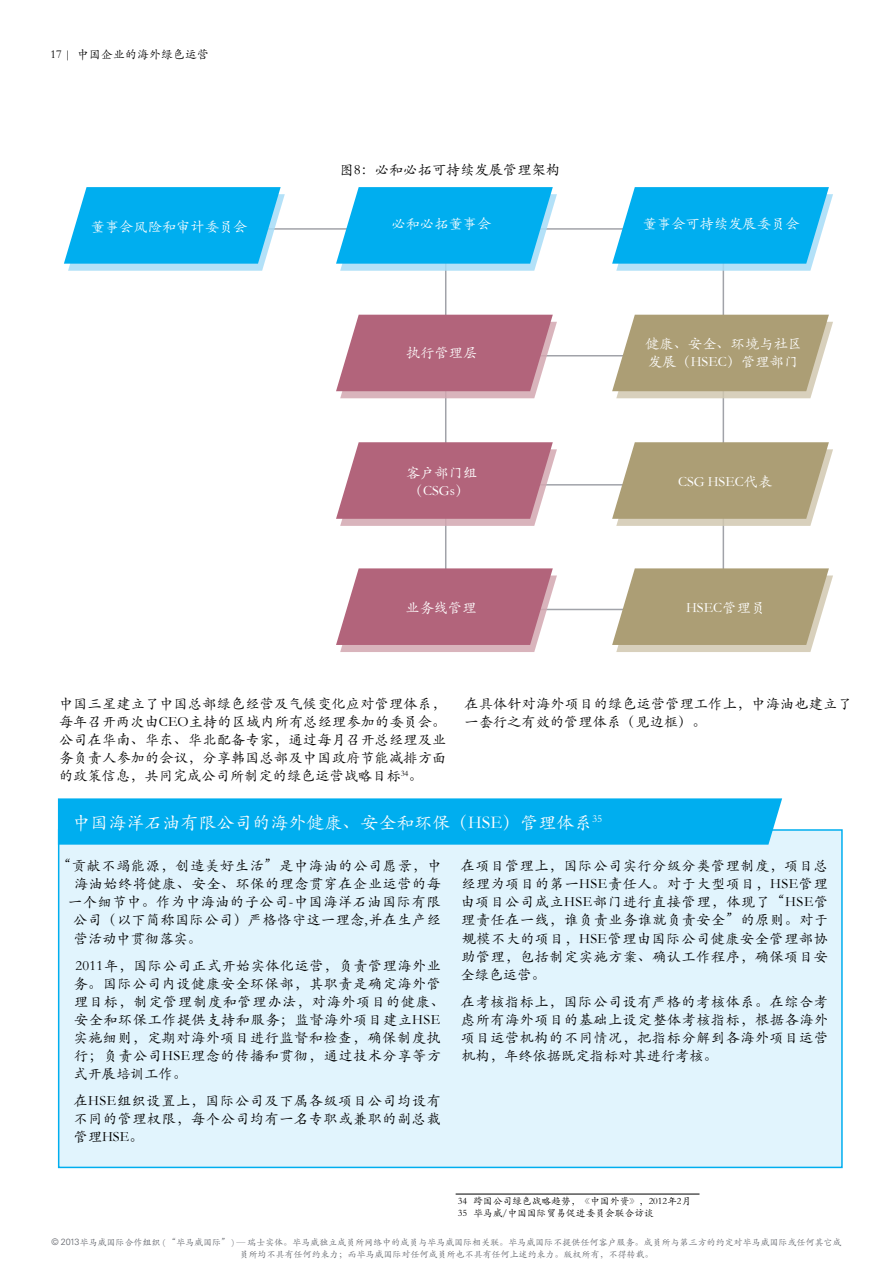
<style>
.page{position:relative;width:893px;height:1263px;background:#fff}
.page>*{position:absolute;margin:0;border:0;box-sizing:border-box;transform-origin:0 0}
.Bodycopy_9_5pt{font:18px "ST Kaiti";color:#fff}
.Bodycopy_9_5pt-2{font:14.25px/18px "ST Kaiti";letter-spacing:.03em;color:#000;text-align:justify}
.Bodycopy_9_5pt-3{font:14.25px/18px "ST Kaiti";color:#fff}
.Bodycopy_9_5pt-4{font:14.25px/18px "ST Kaiti";letter-spacing:.005em;color:#000}
.Bodycopy_9_5pt-5{font:14.25px "ST Kaiti";color:#000}
.t1{font:12px "ST Kaiti";color:#000}
.Captions_7pt_Black_R{font:9.75px "ST Kaiti";color:#000}
.t2{font:9px/12px "ST Kaiti";color:#5e6168;text-align:center}
.s1{font-family:"Univers LT Std";font-weight:300}
</style>
<div class="page">
<hr style="left:510px;top:355px;width:142px;height:1px;background:#a1a3a9">
<hr style="left:510px;top:484px;width:142px;height:2px;background:#a1a3a9">
<hr style="left:510px;top:609px;width:142px;height:1px;background:#a1a3a9">
<hr style="left:723px;top:226px;width:1px;height:384px;background:#a1a3a9">
<hr style="left:265px;top:228px;width:384px;height:2px;background:#a1a3a9">
<hr style="left:445px;top:226px;width:1px;height:384px;background:#a1a3a9">
<svg style="left:64px;top:187px;width:221px;height:84px;background:#2bbbf1"></svg>
<svg style="left:336px;top:187px;width:221px;height:84px;background:#2bbbf1"></svg>
<svg style="left:336px;top:315px;width:221px;height:83px;background:#bd7a8e"></svg>
<svg style="left:336px;top:442px;width:221px;height:84px;background:#bd7b8e"></svg>
<svg style="left:336px;top:568px;width:221px;height:84px;background:#bd7b8e"></svg>
<svg style="left:612px;top:187px;width:221px;height:84px;background:#2bbbf1"></svg>
<svg style="left:612px;top:315px;width:221px;height:83px;background:#b8ac89"></svg>
<svg style="left:612px;top:442px;width:221px;height:84px;background:#b8ac89"></svg>
<svg style="left:612px;top:568px;width:221px;height:84px;background:#b8ac89"></svg>
<div style="left:59px;top:830px;width:783px;height:337px;background:#e1f4fd"></div>
<hr style="left:456px;top:1194px;width:243px;height:1px;background:#000">
<div style="left:57px;top:798px;width:725px;height:47px;background:#00aeef"></div>
<p class="t1" style="left:50px;top:47px;width:160px">17 | 中国企业的海外绿色运营</p>
<p class="Bodycopy_9_5pt-5" style="left:340px;top:160px;width:222px">图8：必和必拓可持续发展管理架构</p>
<p class="Bodycopy_9_5pt-3" style="left:90px;top:218px;width:158px">董事会风险和审计委员会</p>
<p class="Bodycopy_9_5pt-3" style="left:391px;top:215px;width:101px">必和必拓董事会</p>
<p class="Bodycopy_9_5pt-3" style="left:642px;top:215px;width:158px">董事会可持续发展委员会</p>
<p class="Bodycopy_9_5pt-3" style="left:406px;top:344px;width:73px">执行管理层</p>
<p class="Bodycopy_9_5pt-3" style="left:406px;top:464px;width:73px">客户部门组</p>
<p class="Bodycopy_9_5pt-3" style="left:409px;top:482px;width:62px">（CSGs）</p>
<p class="Bodycopy_9_5pt-3" style="left:645px;top:335px;width:158px">健康、安全、环境与社区发展（HSEC）管理部门</p>
<p class="Bodycopy_9_5pt-3" style="left:678px;top:473px;width:96px">CSG HSEC代表</p>
<p class="Bodycopy_9_5pt-3" style="left:405px;top:599px;width:73px">业务线管理</p>
<p class="Bodycopy_9_5pt-3" style="left:686px;top:599px;width:80px">HSEC管理员</p>
<p class="Bodycopy_9_5pt-2" style="left:59px;top:695px;width:389px">中国三星建立了中国总部绿色经营及气候变化应对管理体系，每年召开两次由CEO主持的区域内所有总经理参加的委员会。公司在华南、华东、华北配备专家，通过每月召开总经理及业务负责人参加的会议，分享韩国总部及中国政府节能减排方面的政策信息，共同完成公司所制定的绿色运营战略目标<sup>34</sup>。</p>
<p class="Bodycopy_9_5pt-4" style="left:464px;top:695px;width:389px">在具体针对海外项目的绿色运营管理工作上，中海油也建立了一套行之有效的管理体系（见边框）。</p>
<p class="Bodycopy_9_5pt" style="left:72px;top:811px;width:531px">中国海洋石油有限公司的海外健康、安全和环保（HSE）管理体系<sup>35</sup></p>
<p class="Bodycopy_9_5pt-2" style="left:57px;top:857px;width:386px">“贡献不竭能源，创造美好生活”是中海油的公司愿景，中</p>
<p class="Bodycopy_9_5pt-2" style="left:74px;top:875px;width:368px">海油始终将健康、安全、环保的理念贯穿在企业运营的每</p>
<p class="Bodycopy_9_5pt-2" style="left:68px;top:893px;width:374px">一个细节中。作为中海油的子公司-中国海洋石油国际有限</p>
<p class="Bodycopy_9_5pt-2" style="left:73px;top:911px;width:369px">公司（以下简称国际公司）严格恪守这一理念,并在生产经</p>
<p class="Bodycopy_9_5pt-5" style="left:74px;top:928px;width:130px">营活动中贯彻落实。</p>
<p class="Bodycopy_9_5pt-2" style="left:73px;top:956px;width:373px;text-align:left">2011年，国际公司正式开始实体化运营，负责管理海外业务。国际公司内设健康安全环保部，其职责是确定海外管理目标，制定管理制度和管理办法，对海外项目的健康、安全和环保工作提供支持和服务；监督海外项目建立HSE实施细则，定期对海外项目进行监督和检查，确保制度执行；负责公司HSE理念的传播和贯彻，通过技术分享等方式开展培训工作。</p>
<p class="Bodycopy_9_5pt-2" style="left:73px;top:1091px;width:369px">在HSE组织设置上，国际公司及下属各级项目公司均设有不同的管理权限，每个公司均有一名专职或兼职的副总裁管理HSE。</p>
<p class="Bodycopy_9_5pt-2" style="left:460px;top:857px;width:369px">在项目管理上，国际公司实行分级分类管理制度，项目总经理为项目的第一HSE责任人。对于大型项目，HSE管理由项目公司成立HSE部门进行直接管理，体现了“HSE管理责任在一线，谁负责业务谁就负责安全”的原则。对于规模不大的项目，HSE管理由国际公司健康安全管理部协助管理，包括制定实施方案、确认工作程序，确保项目安全绿色运营。</p>
<p class="Bodycopy_9_5pt-2" style="left:461px;top:992px;width:369px">在考核指标上，国际公司设有严格的考核体系。在综合考虑所有海外项目的基础上设定整体考核指标，根据各海外项目运营机构的不同情况，把指标分解到各海外项目运营机构，年终依据既定指标对其进行考核。</p>
<p class="Captions_7pt_Black_R" style="left:458px;top:1194px;width:235px">34 跨国公司绿色战略趋势，《中国外资》，2012年2月</p>
<p class="Captions_7pt_Black_R" style="left:458px;top:1206px;width:197px">35 毕马威/中国国际贸易促进委员会联合访谈</p>
<p class="t2" style="left:51px;top:1236px;width:791px"><span class="s1">© 2013</span>毕马威国际合作组织 ( “毕马威国际” ) — 瑞士实体。毕马威独立成员所网络中的成员与毕马威国际相关联。毕马威国际不提供任何客户服务。成员所与第三方的约定对毕马威国际或任何其它成员所均不具有任何约束力；而毕马威国际对任何成员所也不具有任何上述约束力。版权所有，不得转载。</p>
</div>
